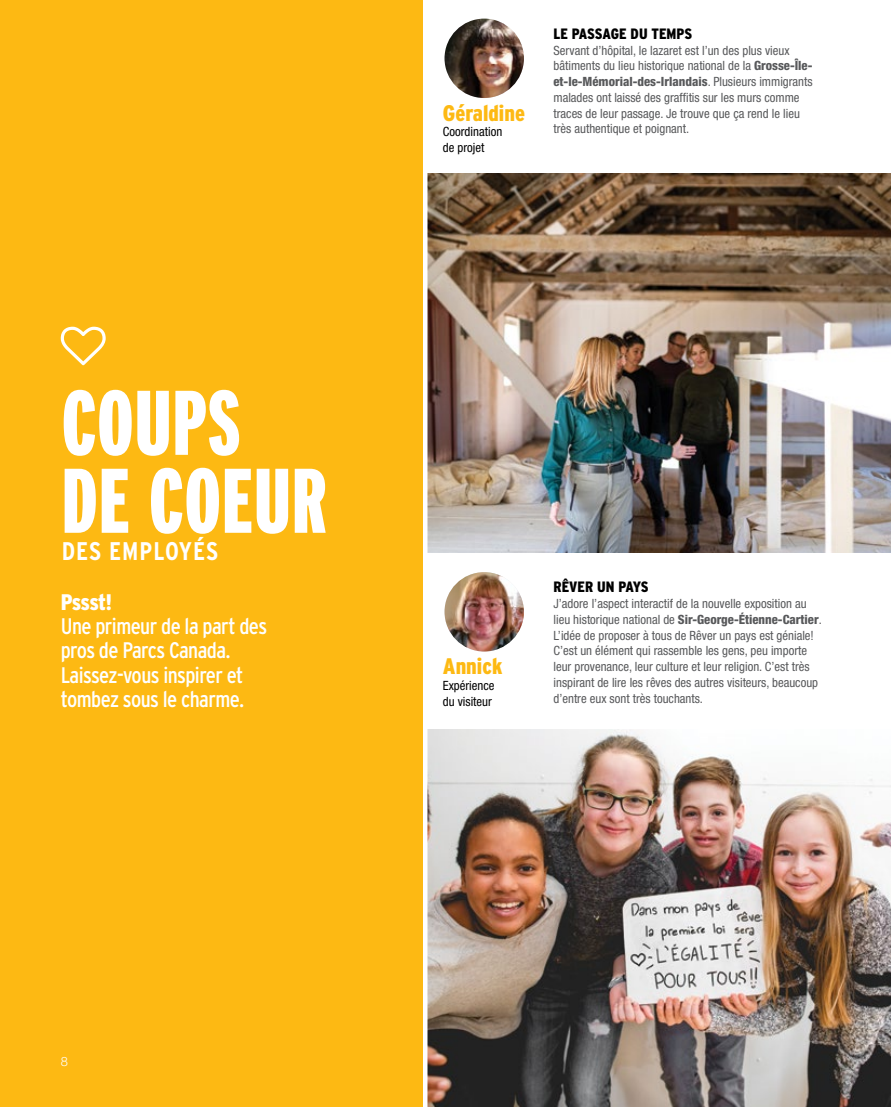
<style>
.page{position:relative;width:891px;height:1107px;background:#fff}
.page>*{position:absolute;margin:0;border:0;box-sizing:border-box;transform-origin:0 0}
.t1{font:900 91.5px/78px "Interstate Compressed";letter-spacing:.01em;color:#fff}
.t2{font:700 25.5px "Interstate Condensed";letter-spacing:.04em;color:#fff}
.t3{font:22.5px/24px "Interstate Condensed";letter-spacing:-.025em;color:#fff}
.t4{font:900 22.5px "Interstate Condensed";color:#fdb913}
.t5{font:900 22.5px "Interstate Condensed";letter-spacing:-.03em;color:#fff}
.t6{font:900 15px "Interstate Condensed";color:#000}
.t7{font:300 12.9px "Helvetica Neue LT Std";color:#fff}
.t8{font:condensed 12.75px/15.8px "Helvetica Neue LT Std";color:#58595b}
.t9{font:condensed 12.75px/15.8px "Helvetica Neue LT Std";color:#000}
.s1{font-weight:800}
</style>
<div class="page">
<div style="left:0;top:0;width:425px;height:1107px;background:#fdb913"></div>
<img style="left:428px;top:173px;width:463px;height:380px">
<img style="left:428px;top:729px;width:463px;height:378px">
<svg style="left:61px;top:327px;width:45px;height:38px"></svg>
<div style="left:423px;top:0;width:5px;height:1107px;background:#fff"></div>
<img style="left:445px;top:19px;width:79px;height:79px;border-radius:40px">
<img style="left:445px;top:572px;width:79px;height:80px;border-radius:40px">
<h1 class="t1" style="left:62px;top:383px;width:267px">COUPS<br>DE COEUR</h1>
<h2 class="t2" style="left:62px;top:537px;width:158px">DES EMPLOYÉS</h2>
<h3 class="t5" style="left:61px;top:590px;width:53px">Pssst!</h3>
<h3 class="t3" style="left:61px;top:614px;width:208px">Une primeur de la part des pros de Parcs Canada.<br>Laissez-vous inspirer et tombez sous le charme.</h3>
<h3 class="t4" style="left:443px;top:100px;width:84px">Géraldine</h3>
<p class="t9" style="left:443px;top:124px;width:61px">Coordination de projet</p>
<p class="t6" style="left:554px;top:25px;width:140px">LE PASSAGE DU TEMPS</p>
<p class="t8" style="left:554px;top:42px;width:261px">Servant d’hôpital, le lazaret est l’un des plus vieux bâtiments du lieu historique national de la <span class="s1">Grosse-Île&shy;et-le-Mémorial-des-Irlandais</span>. Plusieurs immigrants malades ont laissé des graffitis sur les murs comme traces de leur passage. Je trouve que ça rend le lieu très authentique et poignant.</p>
<h3 class="t4" style="left:443px;top:654px;width:61px">Annick</h3>
<p class="t9" style="left:443px;top:677px;width:53px">Expérience du visiteur</p>
<p class="t6" style="left:554px;top:579px;width:97px">RÊVER UN PAYS</p>
<p class="t8" style="left:554px;top:596px;width:270px">J’adore l’aspect interactif de la nouvelle exposition au lieu historique national de <span class="s1">Sir-George-Étienne-Cartier</span>.<br>L’idée de proposer à tous de Rêver un pays est géniale!<br>C’est un élément qui rassemble les gens, peu importe leur provenance, leur culture et leur religion. C’est très inspirant de lire les rêves des autres visiteurs, beaucoup d’entre eux sont très touchants.</p>
<p class="t7" style="left:61px;top:1053px;width:9px">8</p>
</div>
